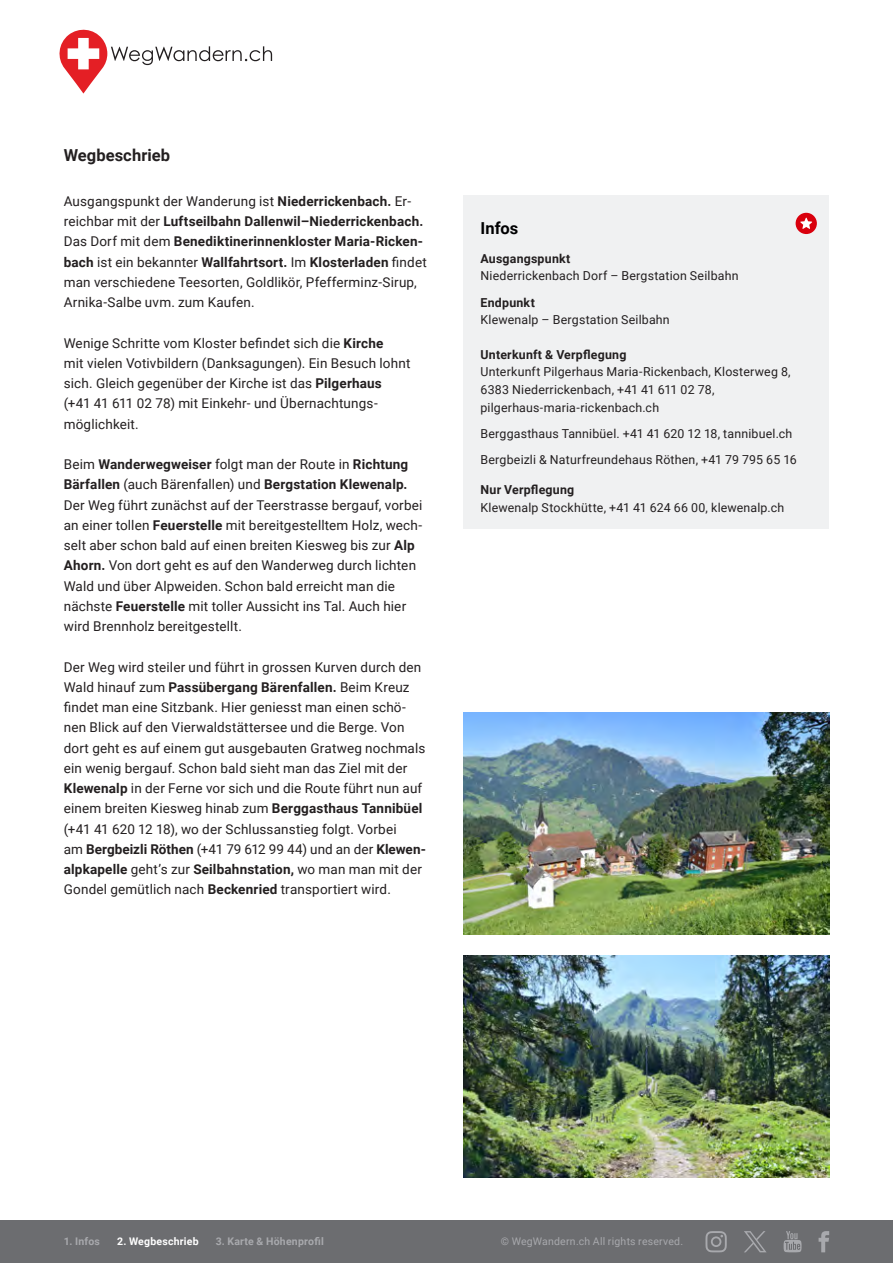
<style>
.page{position:relative;width:893px;height:1263px;background:#fff}
.page>*{position:absolute;margin:0;border:0;box-sizing:border-box;transform-origin:0 0}
._04_titel_klein{font:700 16.5px "Roboto";letter-spacing:.005em;color:#231f20}
._04_titel_klein-2{font:700 16.5px "Roboto";color:#000001}
._08_text{font:13.5px/20.2px "Roboto";letter-spacing:.01em;color:#231f20}
._04_titel_klein-3{font:12.3px/17.5px "Roboto";letter-spacing:.015em;color:#231f20}
.t1{font:700 10.5px "Roboto";letter-spacing:.02em;color:#a8a9ad}
.t2{font:10.5px "Roboto";letter-spacing:.02em;color:#a8a9ad}
.t3{font:700 10.5px "Roboto";letter-spacing:.02em;color:#fff}
.s1{font-weight:700}
</style>
<div class="page">
<div style="left:463px;top:196px;width:366px;height:333px;background:#f0f1f2"></div>
<div style="left:796px;top:213px;width:21px;height:21px;background:#d9000d;border-radius:50%"></div>
<svg style="left:800px;top:218px;width:12px;height:11px"></svg>
<img style="left:463px;top:955px;width:366px;height:223px">
<img style="left:463px;top:712px;width:366px;height:223px">
<svg style="left:59px;top:29px;width:213px;height:65px"></svg>
<div style="left:0;top:1220px;width:893px;height:43px;background:#6c6d70"></div>
<svg style="left:705px;top:1231px;width:22px;height:21px"></svg>
<svg style="left:783px;top:1231px;width:19px;height:21px"></svg>
<svg style="left:819px;top:1231px;width:10px;height:21px"></svg>
<svg style="left:744px;top:1231px;width:22px;height:21px"></svg>
<p class="_04_titel_klein" style="left:64px;top:143px;width:108px">Wegbeschrieb</p>
<p class="_08_text" style="left:64px;top:190px;width:365px">Ausgangspunkt der Wanderung ist <span class="s1">Niederrickenbach.</span> Er&shy;reichbar mit der <span class="s1">Luftseilbahn Dallenwil–Niederrickenbach.<br></span>Das Dorf mit dem <span class="s1">Benediktinerinnenkloster Maria-Ricken&shy;bach</span> ist ein bekannter <span class="s1">Wallfahrtsort.</span> Im <span class="s1">Klosterladen</span> findet man verschiedene Teesorten, Goldlikör, Pfefferminz-Sirup, Arnika-Salbe uvm. zum Kaufen.</p>
<p class="_08_text" style="left:64px;top:332px;width:348px">Wenige Schritte vom Kloster befindet sich die <span class="s1">Kirche<br></span>mit vielen Votivbildern (Danksagungen). Ein Besuch lohnt sich. Gleich gegenüber der Kirche ist das <span class="s1">Pilgerhaus </span>(+41 41 611 02 78) mit Einkehr- und Übernachtungs&shy;möglichkeit.</p>
<p class="_08_text" style="left:64px;top:454px;width:360px">Beim <span class="s1">Wanderwegweiser</span> folgt man der Route in <span class="s1">Richtung Bärfallen</span> (auch Bärenfallen) und <span class="s1">Bergstation Klewenalp.<br></span>Der Weg führt zunächst auf der Teerstrasse bergauf, vorbei an einer tollen <span class="s1">Feuerstelle</span> mit bereitgestelltem Holz, wech&shy;selt aber schon bald auf einen breiten Kiesweg bis zur <span class="s1">Alp Ahorn.</span> Von dort geht es auf den Wanderweg durch lichten Wald und über Alpweiden. Schon bald erreicht man die nächste <span class="s1">Feuerstelle</span> mit toller Aussicht ins Tal. Auch hier wird Brennholz bereitgestellt.</p>
<p class="_08_text" style="left:64px;top:656px;width:364px">Der Weg wird steiler und führt in grossen Kurven durch den Wald hinauf zum <span class="s1">Passübergang Bärenfallen.</span> Beim Kreuz findet man eine Sitzbank. Hier geniesst man einen schö&shy;nen Blick auf den Vierwaldstättersee und die Berge. Von dort geht es auf einem gut ausgebauten Gratweg nochmals ein wenig bergauf. Schon bald sieht man das Ziel mit der <span class="s1">Klewenalp</span> in der Ferne vor sich und die Route führt nun auf einem breiten Kiesweg hinab zum <span class="s1">Berggasthaus Tannibüel </span>(+41 41 620 12 18), wo der Schlussanstieg folgt. Vorbei<br>am <span class="s1">Bergbeizli Röthen</span> (+41 79 612 99 44) und an der <span class="s1">Klewen&shy;alpkapelle</span> geht’s zur <span class="s1">Seilbahnstation,</span> wo man man mit der Gondel gemütlich nach <span class="s1">Beckenried</span> transportiert wird.</p>
<p class="_04_titel_klein-2" style="left:480px;top:217px;width:39px">Infos</p>
<p class="_04_titel_klein-3" style="left:480px;top:249px;width:259px"><span class="s1">Ausgangspunkt<br></span>Niederrickenbach Dorf – Bergstation Seilbahn</p>
<p class="_04_titel_klein-3" style="left:480px;top:293px;width:191px"><span class="s1">Endpunkt<br></span>Klewenalp – Bergstation Seilbahn</p>
<p class="_04_titel_klein-3" style="left:480px;top:345px;width:312px"><span class="s1">Unterkunft &amp; Verpflegung<br></span>Unterkunft Pilgerhaus Maria-Rickenbach, Klosterweg 8, 6383 Niederrickenbach, +41 41 611 02 78, pilgerhaus-maria-rickenbach.ch</p>
<p class="_04_titel_klein-3" style="left:480px;top:424px;width:313px">Berggasthaus Tannibüel. +41 41 620 12 18, tannibuel.ch</p>
<p class="_04_titel_klein-3" style="left:480px;top:450px;width:318px">Bergbeizli &amp; Naturfreundehaus Röthen, +41 79 795 65 16</p>
<p class="_04_titel_klein-3" style="left:480px;top:481px;width:305px"><span class="s1">Nur Verpflegung<br></span>Klewenalp Stockhütte, +41 41 624 66 00, klewenalp.ch</p>
<p class="t1" style="left:64px;top:1234px;width:38px">1. Infos</p>
<p class="t3" style="left:117px;top:1234px;width:83px">2. Wegbeschrieb</p>
<p class="t1" style="left:216px;top:1234px;width:110px">3. Karte &amp; Höhenprofil</p>
<p class="t2" style="left:501px;top:1234px;width:184px">© WegWandern.ch All rights reserved.</p>
<p class="t1" style="left:497px;top:1234px;width:145px">© WegWandern.ch Al right r</p>
</div>
